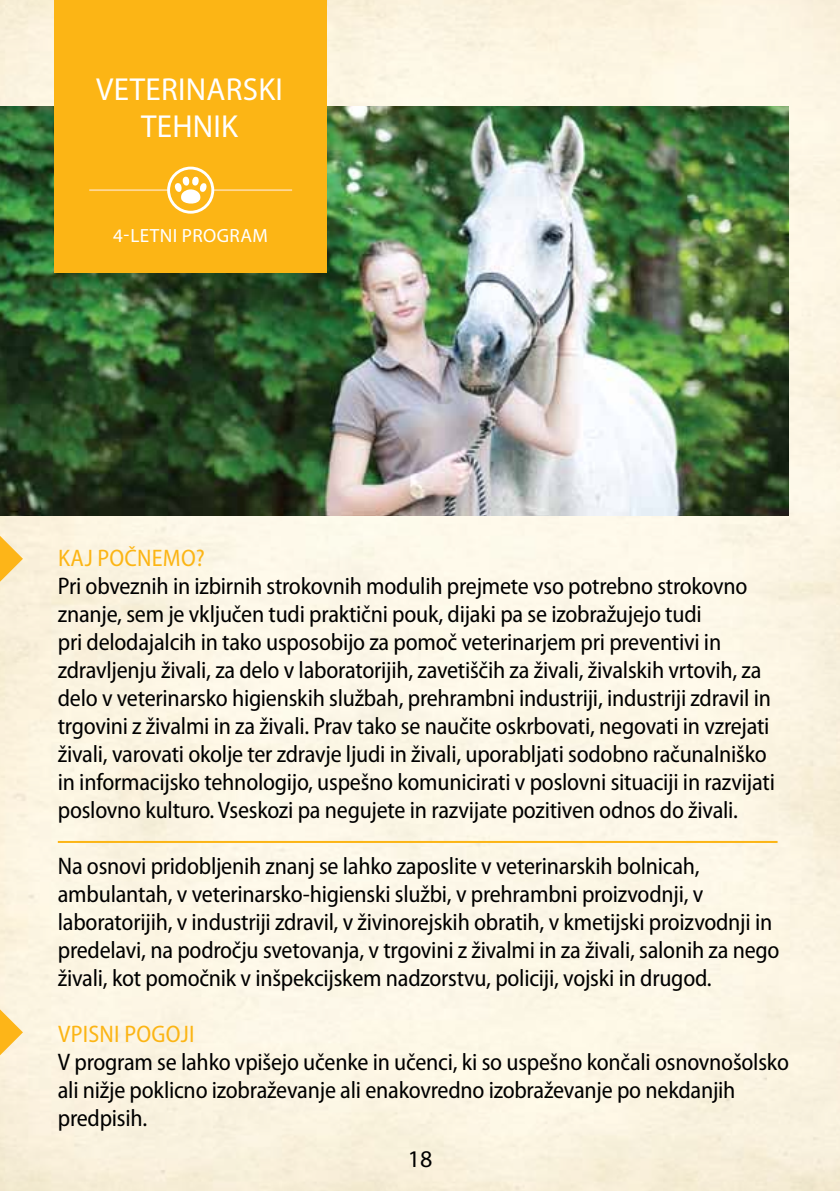
<style>
.page{position:relative;width:840px;height:1191px;background:#fff}
.page>*{position:absolute;margin:0;border:0;box-sizing:border-box;transform-origin:0 0}
.t1{font:32px/37px "Myriad Pro";letter-spacing:.01em;color:#fff;text-align:center}
.t2{font:semi-condensed 24px/28px "Myriad Pro";letter-spacing:-.01em;color:#000}
.t3{font:semi-condensed 24px "Myriad Pro";letter-spacing:.02em;color:#fcb515}
.t4{font:24px "Myriad Pro";color:#000}
.t5{font:19.2px "Myriad Pro";color:#fff}
</style>
<div class="page">
<img style="left:0;top:0;width:839px;height:1191px">
<img style="left:0;top:107px;width:787px;height:408px">
<div style="left:54px;top:0;width:272px;height:273px;background:#fcb515"></div>
<hr style="left:58px;top:841px;width:719px;height:2px;background:#fcb515">
<hr style="left:89px;top:189px;width:203px;height:2px;background:#ffd791">
<svg style="left:168px;top:168px;width:45px;height:44px"></svg>
<div style="left:167px;top:167px;width:47px;height:47px;border:3px solid #fff;border-radius:50%"></div>
<svg style="left:173px;top:175px;width:35px;height:31px"></svg>
<svg style="left:0;top:1009px;width:23px;height:46px"></svg>
<svg style="left:0;top:536px;width:23px;height:46px"></svg>
<h1 class="t1" style="left:96px;top:71px;width:188px">VETERINARSKI<br>TEHNIK</h1>
<p class="t5" style="left:113px;top:225px;width:27px">4-LETNI</p>
<p class="t5" style="left:182px;top:225px;width:12px">PRO</p>
<p class="t5" style="left:217px;top:225px;width:26px">GRAM</p>
<p class="t3" style="left:58px;top:544px;width:55px">Kaj počnemo</p>
<p class="t3" style="left:196px;top:544px;width:11px">?</p>
<p class="t2" style="left:58px;top:572px;width:718px">Pri obveznih in izbirnih strokovnih modulih prejmete vso potrebno strokovno znanje, sem je vključen tudi praktični pouk, dijaki pa se izobražujejo tudi<br>pri delodajalcih in tako usposobijo za pomoč veterinarjem pri preventivi in zdravljenju živali, za delo v laboratorijih, zavetiščih za živali, živalskih vrtovih, za delo v veterinarsko higienskih službah, prehrambni industriji, industriji zdravil in trgovini z živalmi in za živali. Prav tako se naučite oskrbovati, negovati in vzrejati živali, varovati okolje ter zdravje ljudi in živali, uporabljati sodobno računalniško in informacijsko tehnologijo, uspešno komunicirati v poslovni situaciji in razvijati poslovno kulturo. Vseskozi pa negujete in razvijate pozitiven odnos do živali.</p>
<p class="t2" style="left:58px;top:852px;width:722px">Na osnovi pridobljenih znanj se lahko zaposlite v veterinarskih bolnicah, ambulantah, v veterinarsko-higienski službi, v prehrambni proizvodnji, v laboratorijih, v industriji zdravil, v živinorejskih obratih, v kmetijski proizvodnji in predelavi, na področju svetovanja, v trgovini z živalmi in za živali, salonih za nego živali, kot pomočnik v inšpekcijskem nadzorstvu, policiji, vojski in drugod.</p>
<p class="t3" style="left:58px;top:1021px;width:23px">Vpisni</p>
<p class="t3" style="left:124px;top:1021px;width:68px">pogoji</p>
<p class="t2" style="left:58px;top:1048px;width:732px">V program se lahko vpišejo učenke in učenci, ki so uspešno končali osnovnošolsko ali nižje poklicno izobraževanje ali enakovredno izobraževanje po nekdanjih predpisih.</p>
<p class="t4" style="left:407px;top:1146px;width:26px">18</p>
</div>
